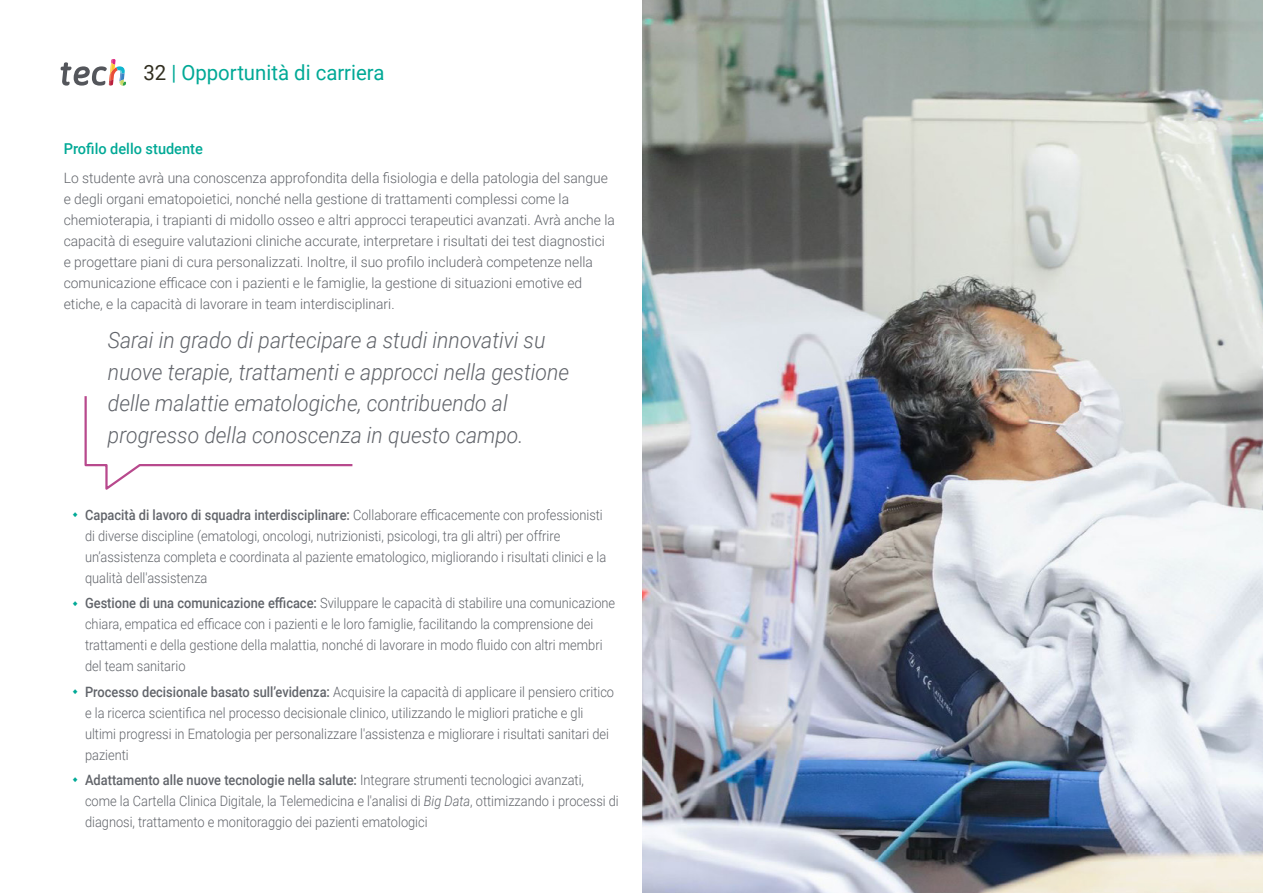
<style>
.page{position:relative;width:1263px;height:893px;background:#fff}
.page>*{position:absolute;margin:0;border:0;box-sizing:border-box;transform-origin:0 0}
.t1{font:italic 300 22.5px/31.5px "Roboto";color:#61646a;scale:.94 1}
.t2{font:21px "Roboto";color:#00a996}
.t3{font:500 15px "Roboto";color:#00a996}
.t4{font:300 14.25px/21px "Roboto";color:#61646a;scale:.9 1}
.t5{font:300 14.25px/21px "Roboto";color:#61646a}
.s1{color:#312e20}
.s2{font-weight:500}
.s3{font-style:italic}
</style>
<div class="page">
<svg style="left:84px;top:396px;width:269px;height:94px"></svg>
<img style="left:642px;top:0;width:621px;height:893px">
<svg style="left:61px;top:59px;width:65px;height:27px"></svg>
<h2 class="t2" style="left:144px;top:57px;width:242px"><span class="s1">32</span> | Opportunità di carriera</h2>
<p class="t3" style="left:64px;top:138px;width:141px">Profilo dello studente</p>
<p class="t5" style="left:64px;top:167px;width:553px">Lo studente avrà una conoscenza approfondita della fisiologia e della patologia del sangue e degli organi ematopoietici, nonché nella gestione di trattamenti complessi come la chemioterapia, i trapianti di midollo osseo e altri approcci terapeutici avanzati. Avrà anche la capacità di eseguire valutazioni cliniche accurate, interpretare i risultati dei test diagnostici e progettare piani di cura personalizzati. Inoltre, il suo profilo includerà competenze nella comunicazione efficace con i pazienti e le famiglie, la gestione di situazioni emotive ed etiche, e la capacità di lavorare in team interdisciplinari.</p>
<h1 class="t1" style="left:108px;top:324px;width:492px">Sarai in grado di partecipare a studi innovativi su nuove terapie, trattamenti e approcci nella gestione delle malattie ematologiche, contribuendo al progresso della conoscenza in questo campo.</h1>
<p class="t4" style="left:85px;top:504px;width:581px"><span class="s2">Capacità di lavoro di squadra interdisciplinare:</span> Collaborare efficacemente con professionisti di diverse discipline (ematologi, oncologi, nutrizionisti, psicologi, tra gli altri) per offrire un’assistenza completa e coordinata al paziente ematologico, migliorando i risultati clinici e la qualità dell'assistenza</p>
<p class="t4" style="left:85px;top:592px;width:591px"><span class="s2">Gestione di una comunicazione efficace:</span> Sviluppare le capacità di stabilire una comunicazione chiara, empatica ed efficace con i pazienti e le loro famiglie, facilitando la comprensione dei trattamenti e della gestione della malattia, nonché di lavorare in modo fluido con altri membri del team sanitario</p>
<p class="t4" style="left:85px;top:681px;width:589px"><span class="s2">Processo decisionale basato sull’evidenza:</span> Acquisire la capacità di applicare il pensiero critico e la ricerca scientifica nel processo decisionale clinico, utilizzando le migliori pratiche e gli ultimi progressi in Ematologia per personalizzare l'assistenza e migliorare i risultati sanitari dei pazienti</p>
<p class="t4" style="left:85px;top:769px;width:595px"><span class="s2">Adattamento alle nuove tecnologie nella salute:</span> Integrare strumenti tecnologici avanzati, come la Cartella Clinica Digitale, la Telemedicina e l'analisi di <span class="s3">Big Data</span>, ottimizzando i processi di diagnosi, trattamento e monitoraggio dei pazienti ematologici</p>
</div>
